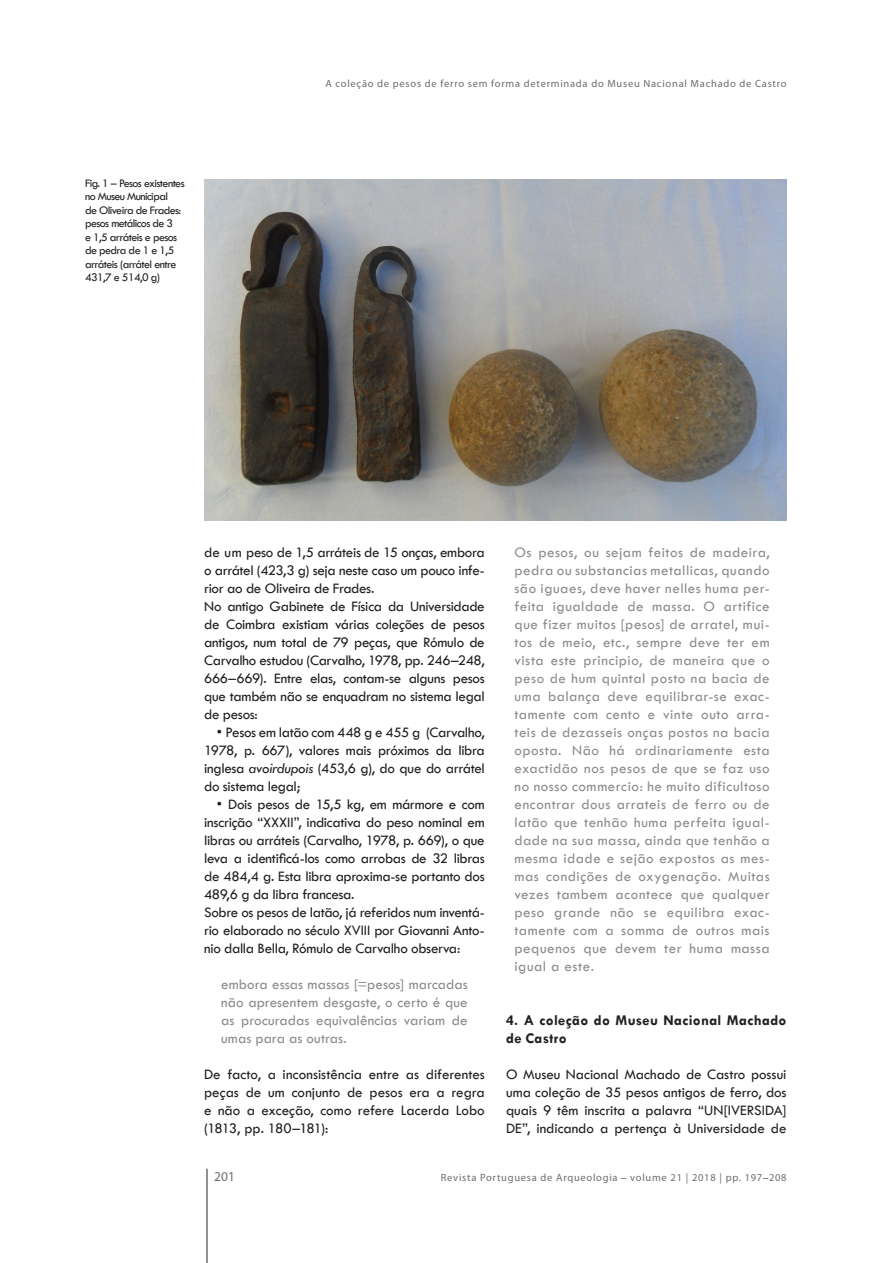
<style>
.page{position:relative;width:893px;height:1263px;background:#fff}
.page>*{position:absolute;margin:0;border:0;box-sizing:border-box;transform-origin:0 0}
.Parágrafo_da_Lista{font:15px/18px "Tw Cen";letter-spacing:-.02em;color:#231f20;text-align:justify}
.t1{font:15px/18px "Tw Cen";letter-spacing:.015em;color:#8a8c8f;text-align:justify}
.t2{font:700 15px/18px "Tw Cen";letter-spacing:.02em;color:#231f20}
.t3{font:13.5px "Myriad Pro";color:#6c6d70}
.t4{font:12px/13.5px "Tw Cen";letter-spacing:-.05em;color:#231f20}
.t5{font:10.5px "Myriad Pro";letter-spacing:.07em;color:#6c6d70}
.s1{font-style:italic}
.s2{font-family:"Tw Cen"}
</style>
<div class="page">
<hr style="left:206px;top:1169px;width:2px;height:94px;background:#6c6d70">
<img style="left:204px;top:179px;width:583px;height:342px">
<p class="t4" style="left:85px;top:176px;width:101px">Fig. 1 – Pesos existentes no Museu Municipal<br>de Oliveira de Frades: pesos metálicos de 3<br>e 1,5 arráteis e pesos de pedra de 1 e 1,5 arráteis (arrátel entre<br>431,7 e 514,0 g)</p>
<p class="t5" style="left:325px;top:78px;width:463px">A coleção de pesos de ferro sem forma determinada do Museu Nacional Machado de Castro</p>
<p class="Parágrafo_da_Lista" style="left:204px;top:543px;width:282px">de um peso de 1,5 arráteis de 15 onças, embora o arrátel (423,3 g) seja neste caso um pouco infe&shy;rior ao de Oliveira de Frades.</p>
<p class="Parágrafo_da_Lista" style="left:204px;top:597px;width:282px">No antigo Gabinete de Física da Universidade de Coimbra existiam várias coleções de pesos antigos, num total de 79 peças, que Rómulo de Carvalho estudou (Carvalho, 1978, pp. 246–248, 666–669). Entre elas, contam-se alguns pesos que também não se enquadram no sistema legal de pesos:</p>
<p class="Parágrafo_da_Lista" style="left:204px;top:723px;width:282px;text-indent:13px">• Pesos em latão com 448 g e 455 g (Carvalho, 1978, p. 667), valores mais próximos da libra inglesa <span class="s1">avoirdupois</span> (453,6 g), do que do arrátel do sistema legal;</p>
<p class="Parágrafo_da_Lista" style="left:204px;top:795px;width:282px;text-indent:13px">• Dois pesos de 15,5 kg, em mármore e com inscrição “XXXII”, indicativa do peso nominal em libras ou arráteis (Carvalho, 1978, p. 669), o que leva a identificá-los como arrobas de 32 libras de 484,4 g. Esta libra aproxima-se portanto dos 489,6 g da libra francesa.</p>
<p class="Parágrafo_da_Lista" style="left:204px;top:903px;width:282px">Sobre os pesos de latão, já referidos num inventá&shy;rio elaborado no século XVIII por Giovanni Anto&shy;nio dalla Bella, Rómulo de Carvalho observa:</p>
<p class="t1" style="left:221px;top:975px;width:248px">embora essas massas [=pesos] marcadas não apresentem desgaste, o certo é que as procuradas equivalências variam de umas para as outras.</p>
<p class="Parágrafo_da_Lista" style="left:204px;top:1065px;width:282px">De facto, a inconsistência entre as diferentes peças de um conjunto de pesos era a regra e não a exceção, como refere Lacerda Lobo (1813, pp. 180–181):</p>
<p class="t1" style="left:514px;top:543px;width:257px">Os pesos, ou sejam feitos de madeira, pedra ou substancias metallicas, quando são iguaes, deve haver nelles huma per&shy;feita igualdade de massa. O artifice que fizer muitos [pesos] de arratel, mui&shy;tos de meio, etc., sempre deve ter em vista este principio, de maneira que o peso de hum quintal posto na bacia de uma balança deve equilibrar-se exac&shy;tamente com cento e vinte outo arra&shy;teis de dezasseis onças postos na bacia oposta. Não há ordinariamente esta exactidão nos pesos de que se faz uso no nosso commercio: he muito dificultoso encontrar dous arrateis de ferro ou de latão que tenhão huma perfeita igual&shy;dade na sua massa, ainda que tenhão a mesma idade e sejão expostos as mes&shy;mas condições de oxygenação. Muitas vezes tambem acontece que qualquer peso grande não se equilibra exac&shy;tamente com a somma de outros mais pequenos que devem ter huma massa igual a este.</p>
<p class="t2" style="left:506px;top:1010px;width:282px">4. A coleção do Museu Nacional Machado de Castro</p>
<p class="Parágrafo_da_Lista" style="left:506px;top:1065px;width:282px">O Museu Nacional Machado de Castro possui uma coleção de 35 pesos antigos de ferro, dos quais 9 têm inscrita a palavra “UN[IVERSIDA] DE”, indicando a pertença à Universidade de</p>
<p class="t3" style="left:214px;top:1169px;width:22px">201</p>
<p class="t5" style="left:441px;top:1172px;width:347px">Revista Portuguesa de Arqueologia <span class="s2">–</span> volume 21 | 2018 | pp. 197<span class="s2">–</span>208</p>
</div>
